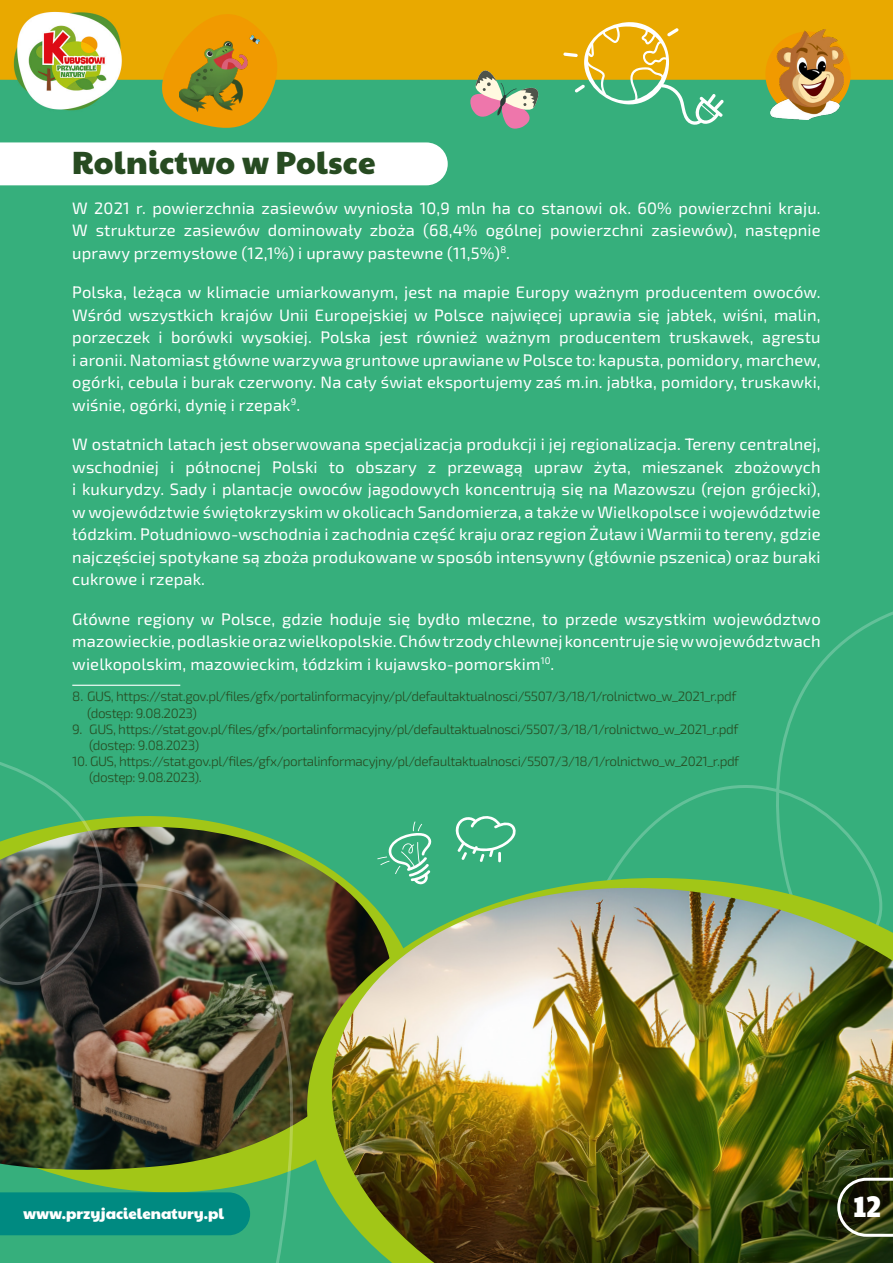
<style>
.page{position:relative;width:893px;height:1263px;background:#fff}
.page>*{position:absolute;margin:0;border:0;box-sizing:border-box;transform-origin:0 0}
.t1{font:31.5px "Paytone One";letter-spacing:.01em;color:#274b21}
.t2{font:29.1px "Paytone One";color:#fff}
.t3{font:16.5px/22.5px "Exo 2";letter-spacing:.01em;color:#fff;text-align:justify}
.t4{font:15px "Paytone One";color:#fff}
.t5{font:300 13.5px/16.2px "Exo 2";letter-spacing:-.03em;color:#274b21}
</style>
<div class="page">
<img style="left:0;top:0;width:893px;height:861px">
<img style="left:0;top:678px;width:360px;height:585px">
<div style="left:518px;top:466px;width:375px;height:395px;background:#36af7c"></div>
<svg style="left:287px;top:861px;width:606px;height:402px;background:#539a56"></svg>
<img style="left:329px;top:888px;width:564px;height:375px">
<svg style="left:563px;top:20px;width:162px;height:105px;background:#a8b54c"></svg>
<svg style="left:156px;top:0;width:130px;height:134px;background:#c0a51d"></svg>
<img style="left:180px;top:35px;width:79px;height:76px">
<svg style="left:377px;top:821px;width:54px;height:63px;background:#57bc91"></svg>
<svg style="left:454px;top:815px;width:63px;height:47px;background:#5bbd94"></svg>
<svg style="left:464px;top:50px;width:87px;height:80px;background:#a6a75e"></svg>
<div style="left:765px;top:31px;width:86px;height:86px;background:#f19a00;border-radius:50%"></div>
<img style="left:770px;top:29px;width:73px;height:90px">
<svg style="left:0;top:142px;width:448px;height:43px"></svg>
<hr style="left:72px;top:685px;width:108px;height:1px;background:#fff">
<div style="left:0;top:1192px;width:250px;height:43px;background:#008a81"></div>
<svg style="left:837px;top:1178px;width:56px;height:59px;background:#3d4228"></svg>
<h1 class="t1" style="left:72px;top:136px;width:305px">Rolnictwo w Polsce</h1>
<p class="t3" style="left:72px;top:196px;width:750px">W 2021 r. powierzchnia zasiewów wyniosła 10,9 mln ha co stanowi ok. 60% powierzchni kraju.<br>W strukturze zasiewów dominowały zboża (68,4% ogólnej powierzchni zasiewów), następnie uprawy przemysłowe (12,1%) i uprawy pastewne (11,5%)<sup>8</sup>.</p>
<p class="t3" style="left:72px;top:281px;width:750px">Polska, leżąca w klimacie umiarkowanym, jest na mapie Europy ważnym producentem owoców.<br>Wśród wszystkich krajów Unii Europejskiej w Polsce najwięcej uprawia się jabłek, wiśni, malin, porzeczek i borówki wysokiej. Polska jest również ważnym producentem truskawek, agrestu i aronii. Natomiast główne warzywa gruntowe uprawiane w Polsce to: kapusta, pomidory, marchew, ogórki, cebula i burak czerwony. Na cały świat eksportujemy zaś m.in. jabłka, pomidory, truskawki, wiśnie, ogórki, dynię i rzepak<sup>9</sup>.</p>
<p class="t3" style="left:72px;top:433px;width:750px">W ostatnich latach jest obserwowana specjalizacja produkcji i jej regionalizacja. Tereny centralnej, wschodniej i północnej Polski to obszary z przewagą upraw żyta, mieszanek zbożowych i kukurydzy. Sady i plantacje owoców jagodowych koncentrują się na Mazowszu (rejon grójecki), w województwie świętokrzyskim w okolicach Sandomierza, a także w Wielkopolsce i województwie łódzkim. Południowo-wschodnia i zachodnia część kraju oraz region Żuław i Warmii to tereny, gdzie najczęściej spotykane są zboża produkowane w sposób intensywny (głównie pszenica) oraz buraki cukrowe i rzepak.</p>
<p class="t3" style="left:72px;top:607px;width:750px">Główne regiony w Polsce, gdzie hoduje się bydło mleczne, to przede wszystkim województwo mazowieckie, podlaskie oraz wielkopolskie. Chów trzody chlewnej koncentruje się w województwach wielkopolskim, mazowieckim, łódzkim i kujawsko-pomorskim<sup>10</sup>.</p>
<p class="t5" style="left:87px;top:688px;width:651px;text-indent:-15px">8. GUS, https://stat.gov.pl/files/gfx/portalinformacyjny/pl/defaultaktualnosci/5507/3/18/1/rolnictwo_w_2021_r.pdf (dostęp: 9.08.2023)</p>
<p class="t5" style="left:89px;top:720px;width:651px;text-indent:-17px">9. GUS, https://stat.gov.pl/files/gfx/portalinformacyjny/pl/defaultaktualnosci/5507/3/18/1/rolnictwo_w_2021_r.pdf (dostęp: 9.08.2023)</p>
<p class="t5" style="left:89px;top:753px;width:651px;text-indent:-17px">10. GUS, https://stat.gov.pl/files/gfx/portalinformacyjny/pl/defaultaktualnosci/5507/3/18/1/rolnictwo_w_2021_r.pdf (dostęp: 9.08.2023).</p>
<p class="t4" style="left:23px;top:1201px;width:202px">www.przyjacielenatury.pl</p>
<h2 class="t2" style="left:853px;top:1182px;width:30px">12</h2>
</div>
